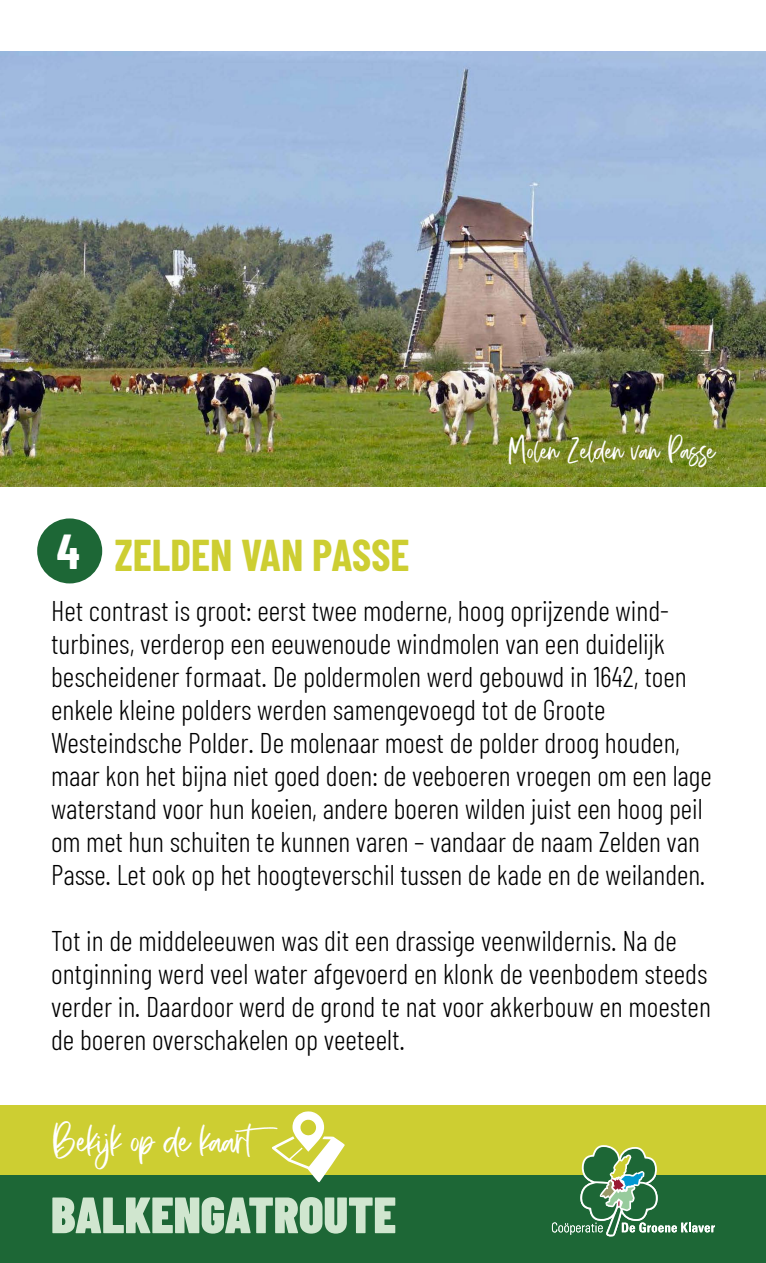
<style>
.page{position:relative;width:766px;height:1263px;background:#fff}
.page>*{position:absolute;margin:0;border:0;box-sizing:border-box;transform-origin:0 0}
.t1{font:900 51px "Barlow Condensed";color:#d0e6cf}
.t2{font:700 48px "Barlow Condensed";color:#fff}
.t3{font:43.5px "Buttercup";color:#fff}
.t4{font:700 43.5px "Barlow Condensed";color:#cdce32}
.t5{font:31.5px "Buttercup";color:#fff}
.t6{font:300 28.5px/33px "Barlow Condensed";color:#000}
</style>
<div class="page">
<div style="left:0;top:1174px;width:765px;height:89px;background:#1d6736"></div>
<div style="left:36px;top:517px;width:67px;height:68px;background:#1d6736;border-radius:50%"></div>
<div style="left:35px;top:516px;width:69px;height:70px;border:2px solid #fff;border-radius:50%"></div>
<img style="left:0;top:51px;width:765px;height:435px">
<div style="left:0;top:1106px;width:765px;height:69px;background:#cdce32"></div>
<svg style="left:272px;top:1111px;width:73px;height:71px"></svg>
<svg style="left:551px;top:1145px;width:163px;height:91px"></svg>
<p class="t5" style="left:507px;top:430px;width:209px">Molen Zelden van Passe</p>
<h2 class="t2" style="left:57px;top:522px;width:24px">4</h2>
<h3 class="t4" style="left:115px;top:529px;width:296px">ZELDEN VAN PASSE</h3>
<p class="t6" style="left:51px;top:594px;width:662px">Het contrast is groot: eerst twee moderne, hoog oprijzende wind&shy;turbines, verderop een eeuwenoude windmolen van een duidelijk bescheidener formaat. De poldermolen werd gebouwd in 1642, toen enkele kleine polders werden samengevoegd tot de Groote Westeindsche Polder. De molenaar moest de polder droog houden, maar kon het bijna niet goed doen: de veeboeren vroegen om een lage waterstand voor hun koeien, andere boeren wilden juist een hoog peil om met hun schuiten te kunnen varen – vandaar de naam Zelden van Passe. Let ook op het hoogteverschil tussen de kade en de weilanden.</p>
<p class="t6" style="left:51px;top:924px;width:661px">Tot in de middeleeuwen was dit een drassige veenwildernis. Na de ontginning werd veel water afgevoerd en klonk de veenbodem steeds verder in. Daardoor werd de grond te nat voor akkerbouw en moesten de boeren overschakelen op veeteelt.</p>
<h3 class="t3" style="left:51px;top:1111px;width:239px">Bekijk op de kaart</h3>
<h1 class="t1" style="left:51px;top:1183px;width:346px">BALKENGATROUTE</h1>
</div>
